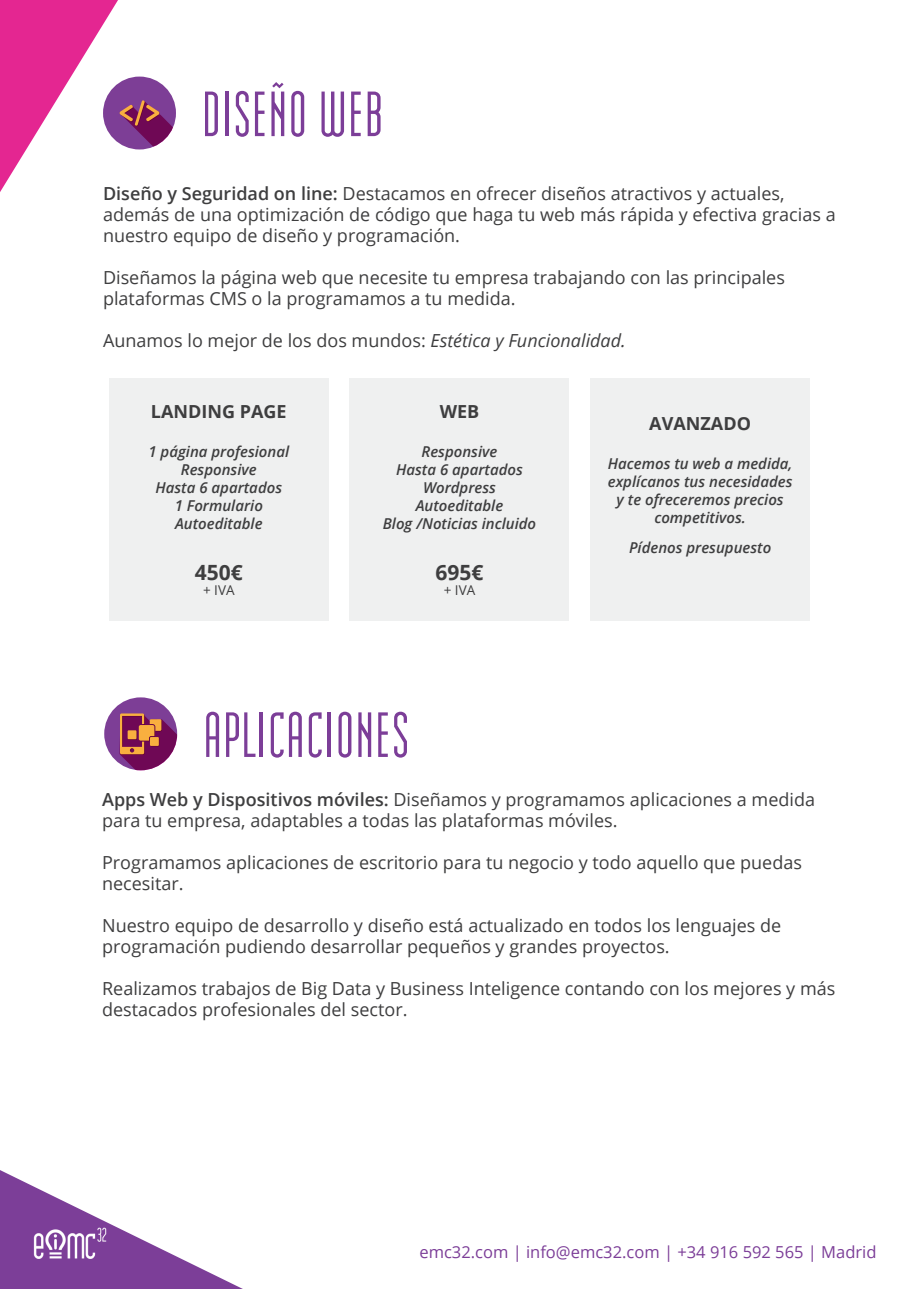
<style>
.page{position:relative;width:919px;height:1289px;background:#fff}
.page>*{position:absolute;margin:0;border:0;box-sizing:border-box;transform-origin:0 0}
.t1{font:63px "Institution";color:#7c3e98}
.t2{font:700 21px "Open Sans";color:#3e3e3f}
.t3{font:18px/21px "Open Sans";color:#3e3e3f}
.t4{font:700 18px "Open Sans";color:#3e3e3f}
.t5{font:16.5px "Open Sans";color:#7c3e98}
.t6{font:italic 600 15px/18px "Open Sans";color:#3e3e3f;text-align:center}
.t7{font:13.5px "Open Sans";color:#3e3e3f}
.s1{font-weight:600}
.s2{font-style:italic}
</style>
<div class="page">
<svg style="left:0;top:1170px;width:241px;height:118px"></svg>
<svg style="left:0;top:0;width:174px;height:192px"></svg>
<img style="left:31px;top:1227px;width:77px;height:31px">
<div style="left:109px;top:378px;width:220px;height:243px;background:#eff0f0"></div>
<div style="left:349px;top:378px;width:220px;height:243px;background:#eff0f0"></div>
<div style="left:590px;top:378px;width:220px;height:243px;background:#eff0f0"></div>
<div style="left:103px;top:77px;width:73px;height:72px;background:#7d3e96;border-radius:50%"></div>
<svg style="left:120px;top:100px;width:56px;height:49px"></svg>
<div style="left:104px;top:697px;width:73px;height:73px;background:#7d3e96;border-radius:50%"></div>
<svg style="left:119px;top:713px;width:58px;height:57px"></svg>
<div style="left:150px;top:737px;width:9px;height:9px;background:#f9af3f"></div>
<h1 class="t1" style="left:202px;top:81px;width:184px">DISEÑO WEB</h1>
<p class="t3" style="left:103px;top:183px;width:734px"><span class="s1">Diseño y Seguridad on line:</span> Destacamos en ofrecer diseños atractivos y actuales, además de una optimización de código que haga tu web más rápida y efectiva gracias a nuestro equipo de diseño y programación.</p>
<p class="t3" style="left:103px;top:267px;width:683px">Diseñamos la página web que necesite tu empresa trabajando con las principales plataformas CMS o la programamos a tu medida.</p>
<p class="t3" style="left:103px;top:330px;width:524px">Aunamos lo mejor de los dos mundos: <span class="s2">Estética y Funcionalidad.</span></p>
<p class="t4" style="left:151px;top:398px;width:137px">LANDING PAGE</p>
<p class="t6" style="left:148px;top:442px;width:142px">1 página profesional<br>Responsive<br>Hasta 6 apartados<br>1 Formulario<br>Autoeditable</p>
<p class="t2" style="left:195px;top:558px;width:49px">450€</p>
<p class="t7" style="left:203px;top:581px;width:33px">+ IVA</p>
<p class="t4" style="left:439px;top:398px;width:41px">WEB</p>
<p class="t6" style="left:383px;top:442px;width:155px">Responsive<br>Hasta 6 apartados<br>Wordpress<br>Autoeditable<br>Blog /Noticias incluido</p>
<p class="t2" style="left:435px;top:558px;width:49px">695€</p>
<p class="t7" style="left:443px;top:581px;width:33px">+ IVA</p>
<h1 class="t1" style="left:203px;top:701px;width:208px">APLICACIONES</h1>
<p class="t4" style="left:649px;top:410px;width:103px">AVANZADO</p>
<p class="t6" style="left:607px;top:454px;width:186px">Hacemos tu web a medida, explícanos tus necesidades y te ofreceremos precios competitivos.</p>
<p class="t6" style="left:629px;top:538px;width:144px">Pídenos presupuesto</p>
<p class="t3" style="left:102px;top:788px;width:714px"><span class="s1">Apps Web y Dispositivos móviles:</span> Diseñamos y programamos aplicaciones a medida para tu empresa, adaptables a todas las plataformas móviles.</p>
<p class="t3" style="left:102px;top:851px;width:701px">Programamos aplicaciones de escritorio para tu negocio y todo aquello que puedas necesitar.</p>
<p class="t3" style="left:102px;top:914px;width:680px">Nuestro equipo de desarrollo y diseño está actualizado en todos los lenguajes de programación pudiendo desarrollar pequeños y grandes proyectos.</p>
<p class="t3" style="left:102px;top:977px;width:734px">Realizamos trabajos de Big Data y Business Inteligence contando con los mejores y más destacados profesionales del sector.</p>
<p class="t5" style="left:419px;top:1240px;width:458px">emc32.com | info@emc32.com | +34 916 592 565 | Madrid</p>
</div>
